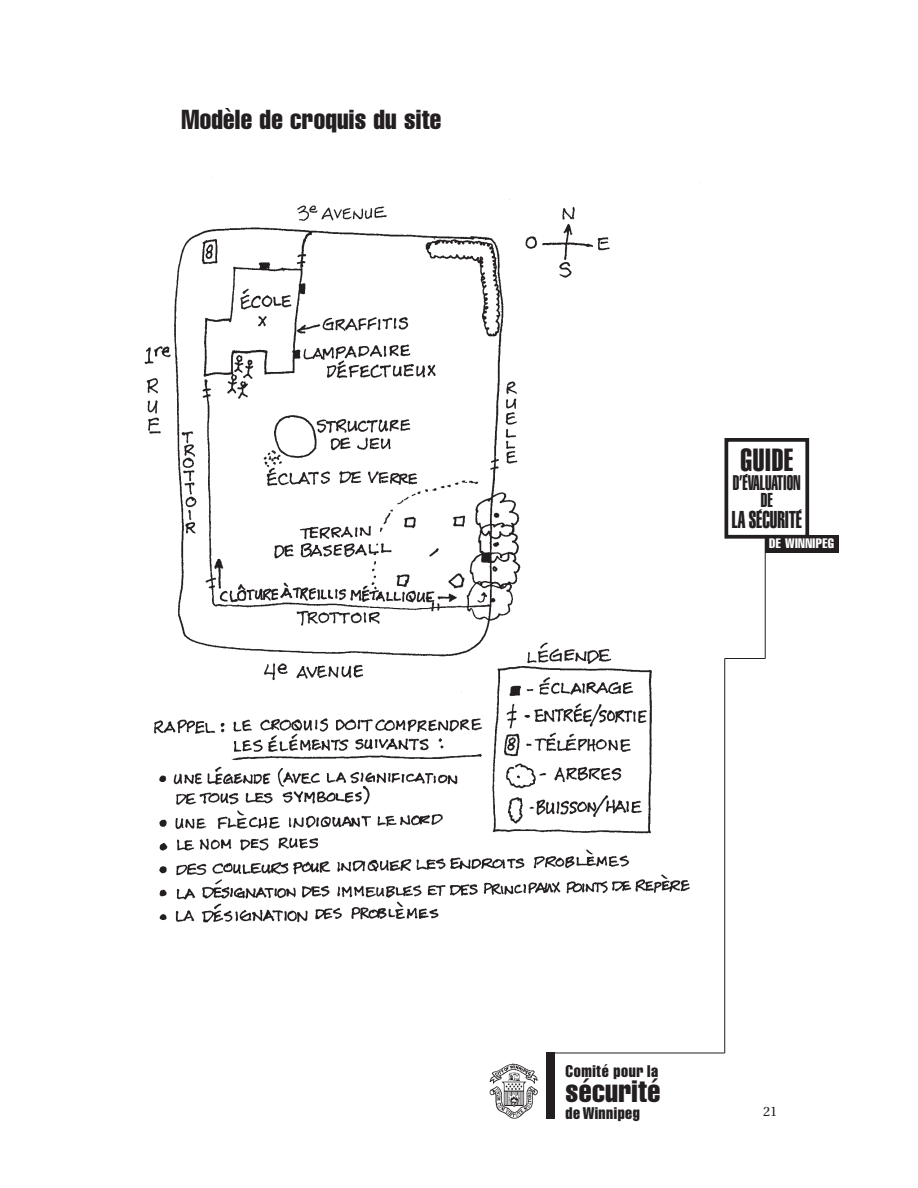
<style>
.page{position:relative;width:918px;height:1188px;background:#fff}
.page>*{position:absolute;margin:0;border:0;box-sizing:border-box;transform-origin:0 0}
.t1{font:31.5px "Helvetica Extra Compressed";letter-spacing:.015em;color:#231f20}
.t2{font:extra-condensed 30.3px "Helvetica";letter-spacing:.01em;color:#231f20}
.t3{font:extra-condensed 27px "Helvetica";letter-spacing:.01em;color:#231f20}
.t4{font:24px "Helvetica Extra Compressed";color:#231f20;scale:.85 1}
.t5{font:20.85px "Helvetica Extra Compressed";color:#231f20;scale:.85 1}
.t6{font:19.8px "Helvetica Extra Compressed";color:#231f20;scale:.9 1}
.t7{font:extra-condensed 16.5px "Helvetica";letter-spacing:.03em;color:#231f20}
.t8{font:extra-condensed 13.5px "Helvetica";letter-spacing:.03em;color:#fff}
.t9{font:13.5px "Utopia";color:#231f20}
</style>
<div class="page">
<img style="left:144px;top:177px;width:556px;height:746px">
<img style="left:489px;top:1063px;width:49px;height:56px">
<div style="left:546px;top:1053px;width:9px;height:66px;background:#231f20"></div>
<hr style="left:765px;top:538px;width:1px;height:121px;background:#231f20">
<hr style="left:724px;top:658px;width:1px;height:395px;background:#231f20">
<hr style="left:725px;top:658px;width:40px;height:1px;background:#231f20">
<hr style="left:549px;top:1053px;width:176px;height:1px;background:#231f20">
<div style="left:724px;top:438px;width:85px;height:101px;border:4px solid #231f20"></div>
<div style="left:765px;top:535px;width:73px;height:18px;background:#231f20"></div>
<h3 class="t3" style="left:182px;top:109px;width:261px">Modèle de croquis du site</h3>
<h1 class="t1" style="left:741px;top:449px;width:54px">GUIDE</h1>
<p class="t5" style="left:733px;top:475px;width:81px">D’EVALUATION</p>
<p class="t6" style="left:761px;top:493px;width:15px">DE</p>
<h3 class="t4" style="left:732px;top:511px;width:84px">LA SECURITE</h3>
<p class="t8" style="left:769px;top:539px;width:67px">DE WINNIPEG</p>
<p class="t7" style="left:566px;top:1065px;width:94px">Comité pour la</p>
<h2 class="t2" style="left:566px;top:1080px;width:96px">sécurité</h2>
<p class="t7" style="left:566px;top:1107px;width:76px">de Winnipeg</p>
<p class="t9" style="left:763px;top:1106px;width:16px">21</p>
</div>
